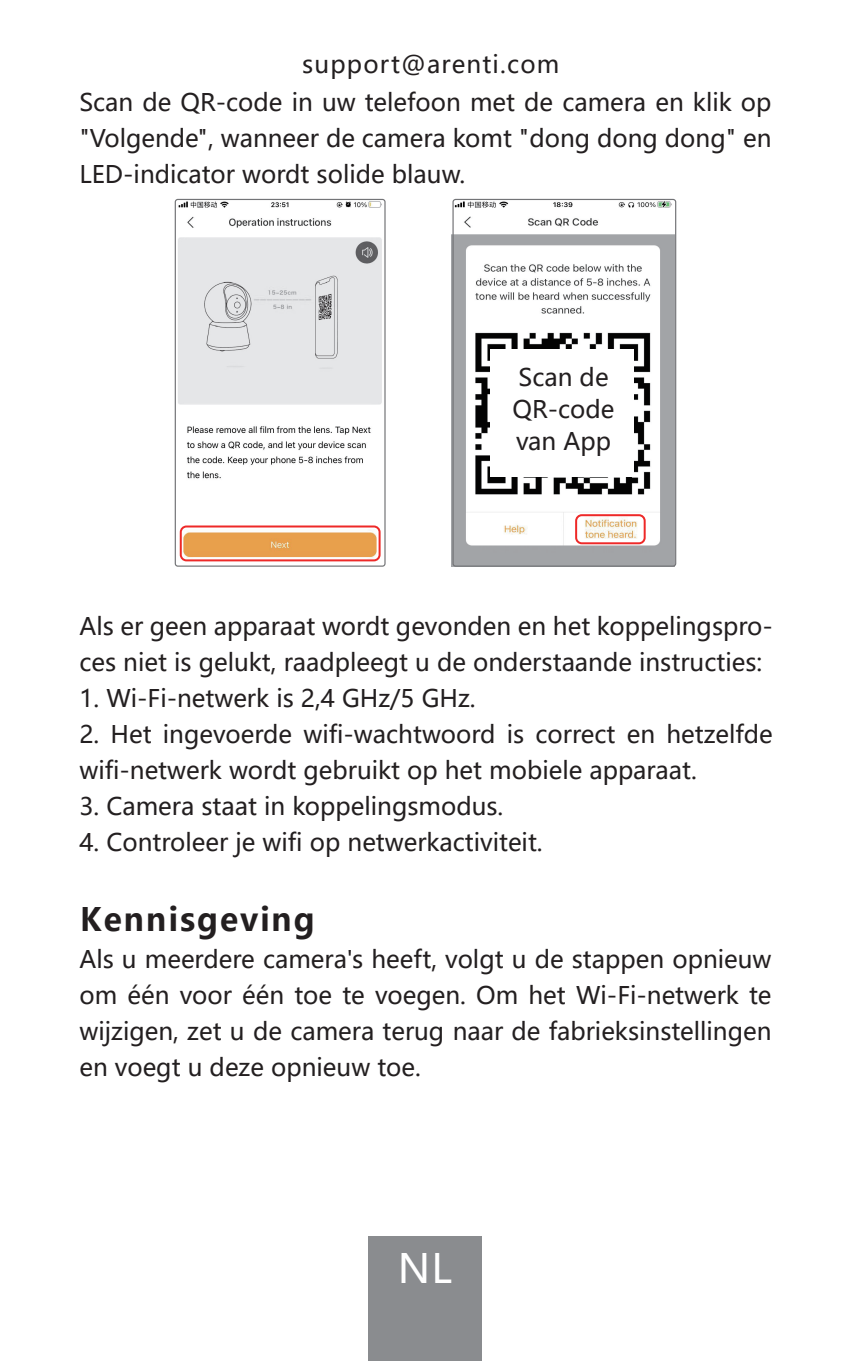
<style>
.page{position:relative;width:851px;height:1361px;background:#fff}
.page>*{position:absolute;margin:0;border:0;box-sizing:border-box;transform-origin:0 0}
.t1{font:40px "Microsoft Ya Hei UI";color:#fff}
.t2{font:700 32px "Microsoft Ya Hei UI";letter-spacing:.05em;color:#231f20}
.t3{font:24px/36px "Microsoft Ya Hei UI";color:#231f20}
.t4{font:24px "Microsoft Ya Hei UI";letter-spacing:.05em;color:#231f20}
</style>
<div class="page">
<div style="left:369px;top:1236px;width:113px;height:125px;background:#8a8c8f"></div>
<img style="left:178px;top:201px;width:204px;height:361px">
<img style="left:178px;top:235px;width:204px;height:179px">
<div style="left:175px;top:199px;width:210px;height:368px;border:1px solid #737477;border-radius:3px"></div>
<div style="left:180px;top:525px;width:200px;height:36px;border:2px solid #ee2928;border-radius:6px"></div>
<img style="left:451px;top:201px;width:223px;height:365px">
<div style="left:490px;top:349px;width:143px;height:128px;background:#fff"></div>
<div style="left:452px;top:199px;width:224px;height:368px;border:1px solid #737477;border-radius:3px"></div>
<div style="left:575px;top:514px;width:70px;height:30px;border:2px solid #ee2928;border-radius:6px"></div>
<p class="t4" style="left:302px;top:48px;width:259px">support@arenti.com</p>
<p class="t3" style="left:79px;top:84px;width:693px;text-align:justify">Scan de QR-code in uw telefoon met de camera en klik op "Volgende", wanneer de camera komt "dong dong dong" en LED-indicator wordt solide blauw.</p>
<p class="t3" style="left:512px;top:360px;width:103px;line-height:32px">Scan de<br>QR-code van App</p>
<p class="t3" style="left:79px;top:608px;width:695px">Als er geen apparaat wordt gevonden en het koppelingspro&shy;ces niet is gelukt, raadpleegt u de onderstaande instructies:</p>
<p class="t3" style="left:79px;top:680px;width:398px">1. Wi-Fi-netwerk is 2,4 GHz/5 GHz.</p>
<p class="t3" style="left:79px;top:716px;width:695px">2. Het ingevoerde wifi-wachtwoord is correct en hetzelfde wifi-netwerk wordt gebruikt op het mobiele apparaat.</p>
<p class="t3" style="left:79px;top:788px;width:425px">3. Camera staat in koppelingsmodus.</p>
<p class="t3" style="left:79px;top:824px;width:465px">4. Controleer je wifi op netwerkactiviteit.</p>
<h2 class="t2" style="left:80px;top:897px;width:236px">Kennisgeving</h2>
<p class="t3" style="left:79px;top:940px;width:693px;text-align:justify">Als u meerdere camera's heeft, volgt u de stappen opnieuw om één voor één toe te voegen. Om het Wi-Fi-netwerk te wijzigen, zet u de camera terug naar de fabrieksinstellingen en voegt u deze opnieuw toe.</p>
<h1 class="t1" style="left:398px;top:1241px;width:56px">NL</h1>
</div>
